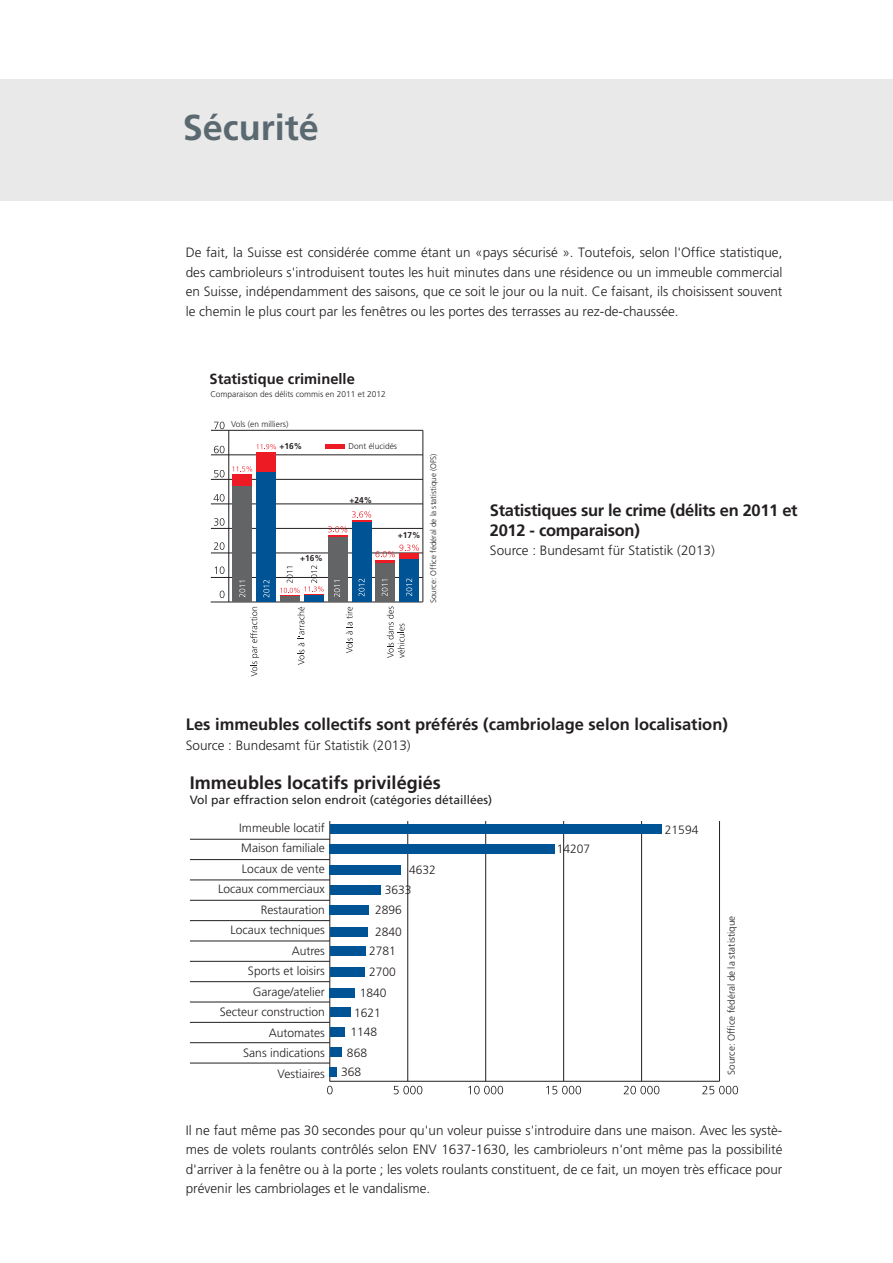
<style>
.page{position:relative;width:893px;height:1263px;background:#fff}
.page>*{position:absolute;margin:0;border:0;box-sizing:border-box;transform-origin:0 0}
.t1{font:700 36px "Frutiger LT Std";color:#5a6870}
.t2{font:700 18px "Frutiger LT";color:#231f20}
.t3{font:700 16.5px "Frutiger LT Std";color:#231f20}
.t4{font:700 16.5px/19.8px "Frutiger LT Std";letter-spacing:-.02em;color:#231f20}
.t5{font:700 14.7px "Frutiger LT";color:#231f20}
.t6{font:300 13.5px/19.5px "Frutiger LT Std";color:#231f20;text-align:justify}
.t7{font:300 12px/20.5px "Frutiger LT";color:#231f20;text-align:right}
.t8{font:12px "Frutiger LT";color:#231f20}
.t9{font:300 9.9px "Frutiger LT";letter-spacing:.005em;color:#231f20}
.t10{font:300 8.4px "Frutiger LT";color:#231f20}
.t11{font:700 8.4px "Frutiger LT";color:#231f20}
.t12{font:300 8.1px "Frutiger LT";letter-spacing:.005em;color:#231f20}
</style>
<div class="page">
<div style="left:0;top:79px;width:893px;height:122px;background:#e6e6e6"></div>
<hr style="left:211px;top:430px;width:212px;height:1px;background:#231f20">
<hr style="left:211px;top:455px;width:212px;height:1px;background:#231f20">
<hr style="left:211px;top:479px;width:212px;height:1px;background:#231f20">
<hr style="left:211px;top:504px;width:212px;height:1px;background:#231f20">
<hr style="left:211px;top:528px;width:212px;height:1px;background:#231f20">
<hr style="left:211px;top:553px;width:212px;height:1px;background:#231f20">
<hr style="left:211px;top:577px;width:212px;height:1px;background:#231f20">
<hr style="left:211px;top:602px;width:212px;height:1px;background:#231f20">
<hr style="left:423px;top:430px;width:1px;height:172px;background:#231f20">
<hr style="left:228px;top:430px;width:1px;height:172px;background:#231f20">
<svg style="left:214px;top:422px;width:11px;height:7px"></svg>
<svg style="left:214px;top:446px;width:11px;height:7px"></svg>
<svg style="left:214px;top:470px;width:11px;height:7px"></svg>
<svg style="left:214px;top:494px;width:11px;height:7px"></svg>
<svg style="left:214px;top:518px;width:11px;height:8px"></svg>
<svg style="left:214px;top:542px;width:11px;height:8px"></svg>
<svg style="left:215px;top:566px;width:10px;height:8px"></svg>
<svg style="left:220px;top:591px;width:5px;height:7px"></svg>
<div style="left:233px;top:486px;width:19px;height:116px;background:#636466"></div>
<div style="left:257px;top:472px;width:19px;height:130px;background:#005496"></div>
<div style="left:280px;top:596px;width:20px;height:6px;background:#636466"></div>
<div style="left:304px;top:595px;width:20px;height:7px;background:#005496"></div>
<div style="left:328px;top:537px;width:19px;height:65px;background:#636466"></div>
<div style="left:352px;top:522px;width:19px;height:80px;background:#005496"></div>
<div style="left:375px;top:563px;width:20px;height:39px;background:#636466"></div>
<div style="left:399px;top:558px;width:20px;height:44px;background:#005496"></div>
<div style="left:233px;top:474px;width:19px;height:12px;background:#ed1c24"></div>
<div style="left:257px;top:452px;width:19px;height:20px;background:#ed1c24"></div>
<hr style="left:375px;top:560px;width:20px;height:3px;background:#ed1c24">
<div style="left:399px;top:553px;width:20px;height:5px;background:#ed1c24"></div>
<svg style="left:232px;top:466px;width:20px;height:6px"></svg>
<svg style="left:257px;top:444px;width:19px;height:6px"></svg>
<svg style="left:328px;top:511px;width:43px;height:26px"></svg>
<svg style="left:375px;top:544px;width:44px;height:13px"></svg>
<svg style="left:239px;top:581px;width:6px;height:16px"></svg>
<svg style="left:334px;top:580px;width:6px;height:17px"></svg>
<svg style="left:382px;top:580px;width:6px;height:16px"></svg>
<svg style="left:263px;top:580px;width:6px;height:17px"></svg>
<svg style="left:359px;top:579px;width:6px;height:17px"></svg>
<svg style="left:406px;top:578px;width:6px;height:18px"></svg>
<svg style="left:280px;top:565px;width:44px;height:31px"></svg>
<div style="left:325px;top:444px;width:20px;height:5px;background:#ed1c24"></div>
<svg style="left:250px;top:607px;width:9px;height:69px"></svg>
<svg style="left:297px;top:607px;width:7px;height:58px"></svg>
<svg style="left:346px;top:607px;width:7px;height:46px"></svg>
<svg style="left:387px;top:606px;width:17px;height:52px"></svg>
<hr style="left:330px;top:821px;width:1px;height:260px;background:#231f20">
<hr style="left:330px;top:1081px;width:389px;height:1px;background:#231f20">
<hr style="left:719px;top:821px;width:1px;height:260px;background:#231f20">
<hr style="left:407px;top:821px;width:1px;height:260px;background:#231f20">
<hr style="left:485px;top:821px;width:1px;height:260px;background:#231f20">
<hr style="left:563px;top:821px;width:1px;height:260px;background:#231f20">
<hr style="left:641px;top:821px;width:1px;height:260px;background:#231f20">
<hr style="left:190px;top:859px;width:140px;height:1px;background:#231f20">
<hr style="left:190px;top:880px;width:140px;height:1px;background:#231f20">
<hr style="left:190px;top:839px;width:140px;height:1px;background:#231f20">
<hr style="left:190px;top:920px;width:140px;height:1px;background:#231f20">
<hr style="left:190px;top:941px;width:140px;height:1px;background:#231f20">
<hr style="left:190px;top:900px;width:140px;height:1px;background:#231f20">
<hr style="left:190px;top:981px;width:140px;height:1px;background:#231f20">
<hr style="left:190px;top:1002px;width:140px;height:1px;background:#231f20">
<hr style="left:190px;top:961px;width:140px;height:1px;background:#231f20">
<hr style="left:190px;top:1042px;width:140px;height:1px;background:#231f20">
<hr style="left:190px;top:1063px;width:140px;height:1px;background:#231f20">
<hr style="left:190px;top:1022px;width:140px;height:1px;background:#231f20">
<svg style="left:327px;top:1086px;width:6px;height:8px"></svg>
<svg style="left:394px;top:1086px;width:28px;height:8px"></svg>
<svg style="left:468px;top:1086px;width:35px;height:8px"></svg>
<svg style="left:546px;top:1086px;width:35px;height:8px"></svg>
<svg style="left:624px;top:1086px;width:35px;height:8px"></svg>
<svg style="left:702px;top:1086px;width:36px;height:8px"></svg>
<div style="left:330px;top:824px;width:332px;height:10px;background:#005496"></div>
<div style="left:330px;top:844px;width:225px;height:10px;background:#005496"></div>
<div style="left:330px;top:865px;width:71px;height:10px;background:#005496"></div>
<div style="left:330px;top:885px;width:50px;height:10px;background:#005496"></div>
<div style="left:330px;top:905px;width:39px;height:10px;background:#005496"></div>
<div style="left:330px;top:927px;width:37px;height:9px;background:#005496"></div>
<div style="left:330px;top:946px;width:36px;height:10px;background:#005496"></div>
<div style="left:330px;top:967px;width:35px;height:10px;background:#005496"></div>
<div style="left:330px;top:988px;width:25px;height:9px;background:#005496"></div>
<div style="left:330px;top:1008px;width:20px;height:9px;background:#005496"></div>
<div style="left:330px;top:1027px;width:14px;height:10px;background:#005496"></div>
<div style="left:330px;top:1048px;width:11px;height:9px;background:#005496"></div>
<div style="left:330px;top:1067px;width:7px;height:9px;background:#005496"></div>
<h1 class="t1" style="left:183px;top:113px;width:138px">Sécurité</h1>
<p class="t6" style="left:186px;top:244px;width:598px">De fait, la Suisse est considérée comme étant un «pays sécurisé ». Toutefois, selon l'Office statistique, des cambrioleurs s'introduisent toutes les huit minutes dans une résidence ou un immeuble commercial en Suisse, indépendamment des saisons, que ce soit le jour ou la nuit. Ce faisant, ils choisissent souvent le chemin le plus court par les fenêtres ou les portes des terrasses au rez-de-chaussée.</p>
<p class="t5" style="left:210px;top:373px;width:147px">Statistique criminelle</p>
<p class="t10" style="left:210px;top:391px;width:177px">Comparaison des délits commis en 2011 et 2012</p>
<p class="t10" style="left:231px;top:421px;width:59px">Vols (en milliers)</p>
<p class="t11" style="left:279px;top:443px;width:24px">+16%</p>
<p class="t11" style="left:300px;top:554px;width:24px">+16%</p>
<p class="t10" style="left:349px;top:443px;width:50px">Dont élucidés</p>
<p class="t11" style="left:349px;top:496px;width:24px">+24%</p>
<p class="t11" style="left:398px;top:531px;width:24px">+17%</p>
<p class="t12" style="left:430px;top:603px;width:152px;rotate:-90deg">Source: Office fédéral de la statistique (OFS)</p>
<p class="t4" style="left:490px;top:501px;width:309px">Statistiques sur le crime (délits en 2011 et<br>2012 - comparaison)</p>
<p class="t6" style="left:490px;top:542px;width:226px">Source : Bundesamt für Statistik (2013)</p>
<p class="t3" style="left:186px;top:717px;width:544px">Les immeubles collectifs sont préférés (cambriolage selon localisation)</p>
<p class="t6" style="left:186px;top:736px;width:226px">Source : Bundesamt für Statistik (2013)</p>
<h2 class="t2" style="left:190px;top:775px;width:253px">Immeubles locatifs privilégiés</h2>
<p class="t8" style="left:190px;top:795px;width:304px">Vol par effraction selon endroit (catégories détaillées)</p>
<p class="t7" style="left:218px;top:818px;width:108px">Immeuble locatif<br>Maison familiale<br>Locaux de vente<br>Locaux commerciaux<br>Restauration<br>Locaux techniques<br>Autres<br>Sports et loisirs<br>Garage/atelier<br>Secteur construction<br>Automates<br>Sans indications<br>Vestiaires</p>
<p class="t7" style="left:409px;top:860px;width:28px">4632</p>
<p class="t7" style="left:385px;top:881px;width:28px">3633</p>
<p class="t7" style="left:375px;top:901px;width:28px">2896</p>
<p class="t7" style="left:369px;top:923px;width:34px;line-height:19.4px;text-align:center">2840<br>2781</p>
<p class="t7" style="left:369px;top:963px;width:28px">2700</p>
<p class="t7" style="left:360px;top:983px;width:28px">1840</p>
<p class="t7" style="left:354px;top:1003px;width:28px">1621</p>
<p class="t7" style="left:350px;top:1023px;width:28px">1148</p>
<p class="t7" style="left:347px;top:1043px;width:22px">868</p>
<p class="t7" style="left:341px;top:1062px;width:22px">368</p>
<p class="t7" style="left:557px;top:840px;width:35px">14207</p>
<p class="t7" style="left:665px;top:820px;width:35px">21594</p>
<p class="t9" style="left:727px;top:1075px;width:161px;rotate:-90deg">Source: Office fédéral de la statistique</p>
<p class="t6" style="left:186px;top:1121px;width:598px">Il ne faut même pas 30 secondes pour qu'un voleur puisse s'introduire dans une maison. Avec les systè&shy;mes de volets roulants contrôlés selon ENV 1637-1630, les cambrioleurs n'ont même pas la possibilité d'arriver à la fenêtre ou à la porte ; les volets roulants constituent, de ce fait, un moyen très efficace pour prévenir les cambriolages et le vandalisme.</p>
</div>
